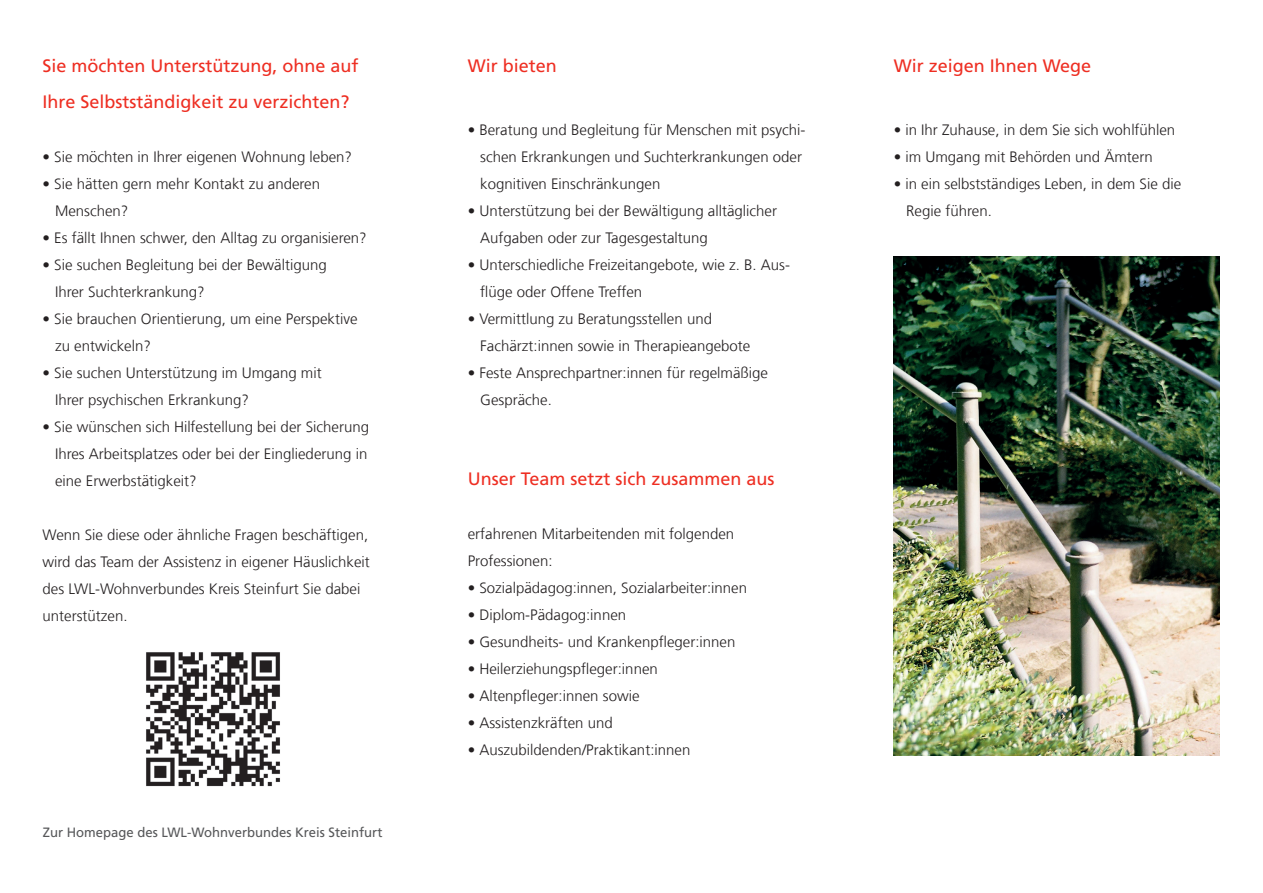
<style>
.page{position:relative;width:1263px;height:893px;background:#fff}
.page>*{position:absolute;margin:0;border:0;box-sizing:border-box;transform-origin:0 0}
.t1{font:18px/36px "Frutiger LT Com";color:#ee2e22}
.t2{font:300 15px/27px "Frutiger LT Com";color:#231f20}
.t3{font:13.5px "Frutiger LT Com";color:#57585a}
</style>
<div class="page">
<img style="left:894px;top:257px;width:326px;height:499px">
<img style="left:146px;top:652px;width:134px;height:135px">
<p class="t1" style="left:43px;top:48px;width:318px">Sie möchten Unterstützung, ohne auf<br>Ihre Selbstständigkeit zu verzichten?</p>
<p class="t2" style="left:43px;top:143px;width:311px">• Sie möchten in Ihrer eigenen Wohnung leben?</p>
<p class="t2" style="left:55px;top:170px;width:267px;text-indent:-13px">• Sie hätten gern mehr Kontakt zu anderen<br>Menschen?</p>
<p class="t2" style="left:43px;top:224px;width:326px">• Es fällt Ihnen schwer, den Alltag zu organisieren?</p>
<p class="t2" style="left:55px;top:251px;width:273px;text-indent:-13px">• Sie suchen Begleitung bei der Bewältigung<br>Ihrer Suchterkrankung?</p>
<p class="t2" style="left:55px;top:305px;width:304px;text-indent:-13px">• Sie brauchen Orientierung, um eine Perspektive zu entwickeln?</p>
<p class="t2" style="left:55px;top:359px;width:268px;text-indent:-13px">• Sie suchen Unterstützung im Umgang mit<br>Ihrer psychischen Erkrankung?</p>
<p class="t2" style="left:55px;top:413px;width:315px;text-align:justify;text-indent:-13px">• Sie wünschen sich Hilfestellung bei der Sicherung Ihres Arbeitsplatzes oder bei der Eingliederung in eine Erwerbstätigkeit?</p>
<p class="t2" style="left:43px;top:521px;width:329px">Wenn Sie diese oder ähnliche Fragen beschäftigen, wird das Team der Assistenz in eigener Häuslichkeit des LWL-Wohnverbundes Kreis Steinfurt Sie dabei unterstützen.</p>
<p class="t3" style="left:43px;top:824px;width:341px">Zur Homepage des LWL-Wohnverbundes Kreis Steinfurt</p>
<p class="t1" style="left:468px;top:48px;width:91px">Wir bieten</p>
<p class="t2" style="left:480px;top:116px;width:327px;text-indent:-13px">• Beratung und Begleitung für Menschen mit psychi&shy;schen Erkrankungen und Suchterkrankungen oder kognitiven Einschränkungen</p>
<p class="t2" style="left:480px;top:197px;width:298px;text-indent:-13px">• Unterstützung bei der Bewältigung alltäglicher<br>Aufgaben oder zur Tagesgestaltung</p>
<p class="t2" style="left:480px;top:251px;width:311px;text-indent:-13px">• Unterschiedliche Freizeitangebote, wie z. B. Aus&shy;flüge oder Offene Treffen</p>
<p class="t2" style="left:480px;top:305px;width:272px;text-indent:-13px">• Vermittlung zu Beratungsstellen und<br>Fachärzt:innen sowie in Therapieangebote</p>
<p class="t2" style="left:480px;top:359px;width:289px;text-indent:-13px">• Feste Ansprechpartner:innen für regelmäßige<br>Gespräche.</p>
<p class="t1" style="left:468px;top:460px;width:308px">Unser Team setzt sich zusammen aus</p>
<p class="t2" style="left:468px;top:520px;width:268px">erfahrenen Mitarbeitenden mit folgenden<br>Professionen:</p>
<p class="t2" style="left:468px;top:574px;width:281px">• Sozialpädagog:innen, Sozialarbeiter:innen</p>
<p class="t2" style="left:468px;top:601px;width:160px">• Diplom-Pädagog:innen</p>
<p class="t2" style="left:468px;top:628px;width:269px">• Gesundheits- und Krankenpfleger:innen</p>
<p class="t2" style="left:468px;top:655px;width:192px">• Heilerziehungspfleger:innen</p>
<p class="t2" style="left:468px;top:682px;width:173px">• Altenpfleger:innen sowie</p>
<p class="t2" style="left:468px;top:709px;width:147px">• Assistenzkräften und</p>
<p class="t2" style="left:468px;top:736px;width:224px">• Auszubildenden/Praktikant:innen</p>
<p class="t1" style="left:894px;top:48px;width:199px">Wir zeigen Ihnen Wege</p>
<p class="t2" style="left:894px;top:116px;width:283px">• in Ihr Zuhause, in dem Sie sich wohlfühlen</p>
<p class="t2" style="left:894px;top:143px;width:261px">• im Umgang mit Behörden und Ämtern</p>
<p class="t2" style="left:906px;top:170px;width:277px;text-indent:-13px">• in ein selbstständiges Leben, in dem Sie die<br>Regie führen.</p>
</div>
